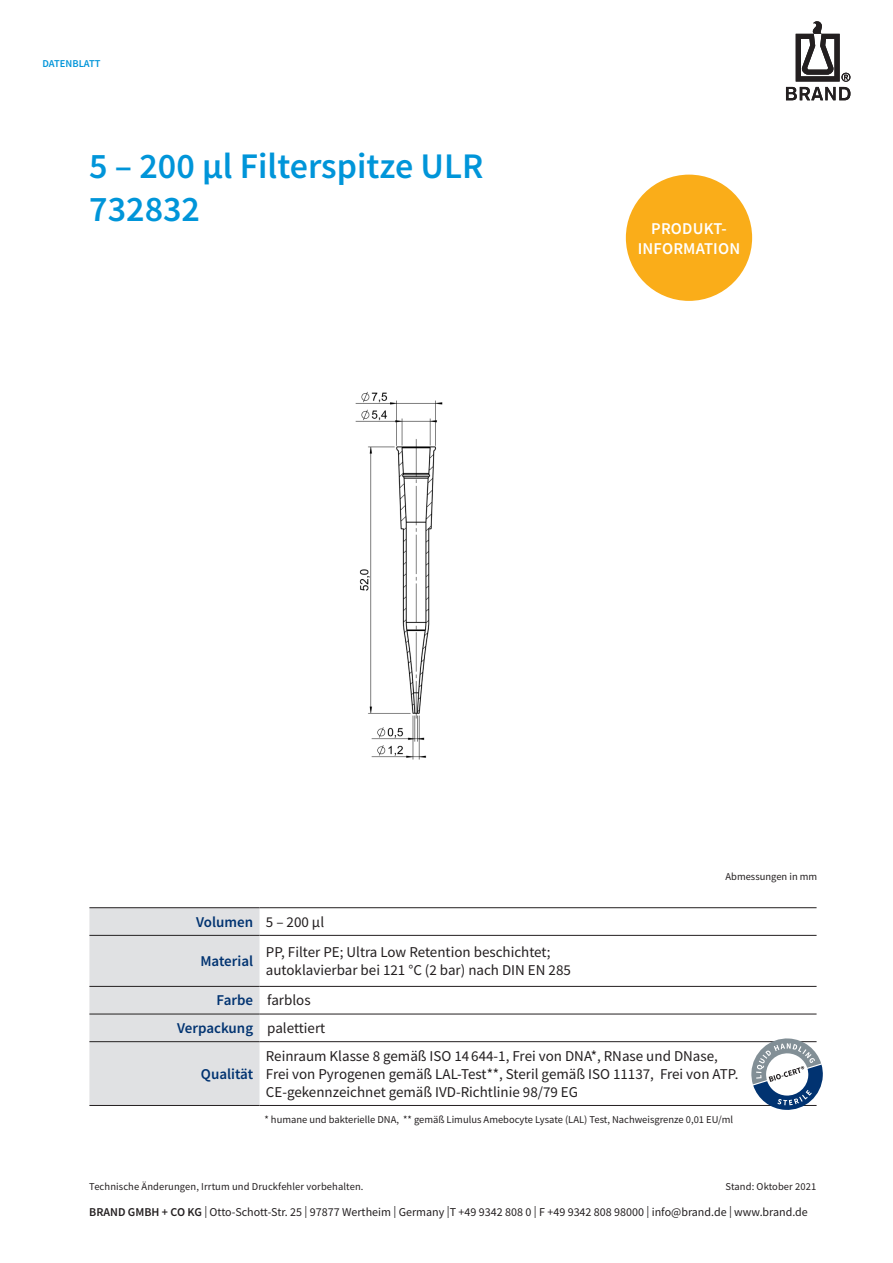
<style>
.page{position:relative;width:893px;height:1263px;background:#fff}
.page>*{position:absolute;margin:0;border:0;box-sizing:border-box;transform-origin:0 0}
.t1{font:600 36px/43.2px "Source Sans Pro";color:#0095d9}
.t2{font:600 16.5px/19.8px "Source Sans Pro";letter-spacing:.01em;color:#fff;text-align:center}
.t3{font:15px/18px "Source Sans Pro";color:#231f20}
.t4{font:600 15px "Source Sans Pro";color:#013371}
.t5{font:12px "Source Sans Pro";color:#231f20}
.t6{font:10.5px "Source Sans Pro";color:#231f20}
.t7{font:600 10.5px "Source Sans Pro";color:#0095d9}
.s1{font-weight:400;color:#231f20}
.s2{font-weight:600;color:#013371}
.s3{font-weight:600}
</style>
<div class="page">
<svg style="left:786px;top:21px;width:64px;height:79px"></svg>
<div style="left:626px;top:175px;width:126px;height:126px;background:#faad19;border-radius:50%"></div>
<div style="left:89px;top:908px;width:171px;height:197px;background:#e0e1e3"></div>
<hr style="left:89px;top:907px;width:170px;height:1px;background:#231f20">
<hr style="left:259px;top:907px;width:558px;height:1px;background:#231f20">
<hr style="left:89px;top:935px;width:170px;height:1px;background:#231f20">
<hr style="left:259px;top:935px;width:558px;height:1px;background:#231f20">
<hr style="left:89px;top:986px;width:170px;height:1px;background:#231f20">
<hr style="left:259px;top:986px;width:558px;height:1px;background:#231f20">
<hr style="left:89px;top:1014px;width:170px;height:1px;background:#231f20">
<hr style="left:259px;top:1014px;width:558px;height:1px;background:#231f20">
<hr style="left:89px;top:1041px;width:170px;height:1px;background:#231f20">
<hr style="left:259px;top:1041px;width:558px;height:1px;background:#231f20">
<hr style="left:89px;top:1105px;width:170px;height:1px;background:#231f20">
<hr style="left:259px;top:1105px;width:558px;height:1px;background:#231f20">
<img style="left:355px;top:391px;width:88px;height:369px">
<svg style="left:751px;top:1038px;width:72px;height:72px"></svg>
<p class="t7" style="left:43px;top:57px;width:60px">DATENBLATT</p>
<h1 class="t1" style="left:89px;top:144px;width:396px">5 – 200 µl Filterspitze ULR<br>732832</h1>
<p class="t2" style="left:638px;top:218px;width:104px">PRODUKT-<br>INFORMATION</p>
<p class="t6" style="left:725px;top:870px;width:93px">Abmessungen in mm</p>
<p class="t4" style="left:196px;top:912px;width:130px">Volumen <span class="s1">5 – 200 µl</span></p>
<p class="t4" style="left:200px;top:951px;width:54px">Material</p>
<p class="t3" style="left:266px;top:943px;width:307px">PP, Filter PE; Ultra Low Retention beschichtet; autoklavierbar bei 121 °C (2 bar) nach DIN EN 285</p>
<p class="t3" style="left:177px;top:986px;width:150px;line-height:27.6px;text-indent:40px"><span class="s2">Farbe</span> farblos<br><span class="s2">Verpackung</span> palettiert</p>
<p class="t4" style="left:201px;top:1064px;width:54px">Qualität</p>
<p class="t3" style="left:266px;top:1047px;width:474px">Reinraum Klasse 8 gemäß ISO 14 644-1, Frei von DNA*, RNase und DNase,<br>Frei von Pyrogenen gemäß LAL-Test**, Steril gemäß ISO 11137, Frei von ATP.<br>CE-gekennzeichnet gemäß IVD-Richtlinie 98/79 EG</p>
<p class="t6" style="left:264px;top:1113px;width:470px">* humane und bakterielle DNA, ** gemäß Limulus Amebocyte Lysate (LAL) Test, Nachweisgrenze 0,01 EU/ml</p>
<p class="t6" style="left:89px;top:1180px;width:276px">Technische Änderungen, Irrtum und Druckfehler vorbehalten.</p>
<p class="t6" style="left:726px;top:1180px;width:92px">Stand: Oktober 2021</p>
<p class="t5" style="left:89px;top:1204px;width:720px"><span class="s3">BRAND GMBH + CO KG</span> | Otto-Schott-Str. 25 | 97877 Wertheim | Germany |T +49 9342 808 0 | F +49 9342 808 98000 | info@brand.de | www.brand.de</p>
</div>
